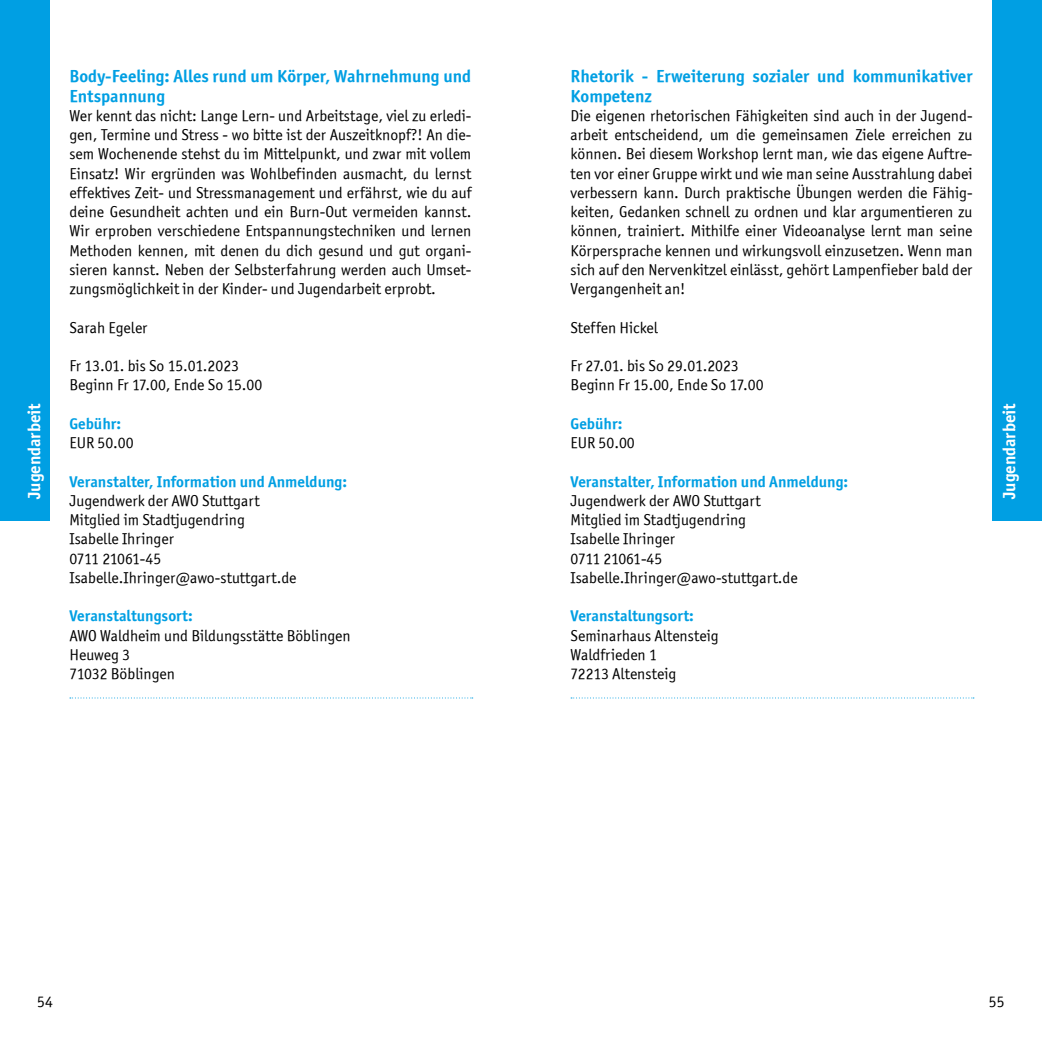
<style>
.page{position:relative;width:1042px;height:1042px;background:#fff}
.page>*{position:absolute;margin:0;border:0;box-sizing:border-box;transform-origin:0 0}
.t1{font:17.5px/19.2px "Officina Sans ITCTT Bold";color:#009fe3}
.t2{font:17.5px "Officina Sans ITCTT Bold";color:#fff}
.t3{font:15.75px/19.2px "Officina Sans ITCTT Book";color:#000}
.t4{font:15.75px "Officina Sans ITCTT Bold";color:#009fe3}
</style>
<div class="page">
<svg style="left:70px;top:697px;width:403px;height:1px"></svg>
<svg style="left:571px;top:697px;width:403px;height:1px"></svg>
<div style="left:992px;top:0;width:50px;height:521px;background:#009fe3"></div>
<div style="left:0;top:0;width:50px;height:521px;background:#009fe3"></div>
<p class="t1" style="left:69px;top:67px;width:403px">Body-Feeling: Alles rund um Körper, Wahrnehmung und<br>Entspannung</p>
<p class="t3" style="left:69px;top:106px;width:403px;text-align:justify">Wer kennt das nicht: Lange Lern- und Arbeitstage, viel zu erledi&shy;gen, Termine und Stress - wo bitte ist der Auszeitknopf?! An die&shy;sem Wochenende stehst du im Mittelpunkt, und zwar mit vollem Einsatz! Wir ergründen was Wohlbefinden ausmacht, du lernst effektives Zeit- und Stressmanagement und erfährst, wie du auf deine Gesundheit achten und ein Burn-Out vermeiden kannst.<br>Wir erproben verschiedene Entspannungstechniken und lernen Methoden kennen, mit denen du dich gesund und gut organi&shy;sieren kannst. Neben der Selbsterfahrung werden auch Umset&shy;zungsmöglichkeit in der Kinder- und Jugendarbeit erprobt.</p>
<p class="t3" style="left:69px;top:317px;width:80px">Sarah Egeler</p>
<p class="t3" style="left:69px;top:356px;width:194px">Fr 13.01. bis So 15.01.2023<br>Beginn Fr 17.00, Ende So 15.00</p>
<p class="t4" style="left:69px;top:414px;width:53px">Gebühr:</p>
<p class="t3" style="left:69px;top:433px;width:66px">EUR 50.00</p>
<p class="t4" style="left:69px;top:471px;width:279px">Veranstalter, Information und Anmeldung:</p>
<p class="t3" style="left:69px;top:491px;width:229px">Jugendwerk der AWO Stuttgart<br>Mitglied im Stadtjugendring<br>Isabelle Ihringer<br>0711 21061-45<br>Isabelle.Ihringer@awo-stuttgart.de</p>
<p class="t4" style="left:69px;top:606px;width:125px">Veranstaltungsort:</p>
<p class="t3" style="left:69px;top:625px;width:283px">AWO Waldheim und Bildungsstätte Böblingen<br>Heuweg 3<br>71032 Böblingen</p>
<p class="t1" style="left:570px;top:67px;width:403px">Rhetorik - Erweiterung sozialer und kommunikativer<br>Kompetenz</p>
<p class="t3" style="left:570px;top:106px;width:403px;text-align:justify">Die eigenen rhetorischen Fähigkeiten sind auch in der Jugend&shy;arbeit entscheidend, um die gemeinsamen Ziele erreichen zu können. Bei diesem Workshop lernt man, wie das eigene Auftre&shy;ten vor einer Gruppe wirkt und wie man seine Ausstrahlung dabei verbessern kann. Durch praktische Übungen werden die Fähig&shy;keiten, Gedanken schnell zu ordnen und klar argumentieren zu können, trainiert. Mithilfe einer Videoanalyse lernt man seine Körpersprache kennen und wirkungsvoll einzusetzen. Wenn man sich auf den Nervenkitzel einlässt, gehört Lampenfieber bald der Vergangenheit an!</p>
<p class="t3" style="left:570px;top:317px;width:89px">Steffen Hickel</p>
<p class="t3" style="left:570px;top:356px;width:194px">Fr 27.01. bis So 29.01.2023<br>Beginn Fr 15.00, Ende So 17.00</p>
<p class="t4" style="left:570px;top:414px;width:53px">Gebühr:</p>
<p class="t3" style="left:570px;top:433px;width:66px">EUR 50.00</p>
<p class="t4" style="left:570px;top:471px;width:279px">Veranstalter, Information und Anmeldung:</p>
<p class="t3" style="left:570px;top:491px;width:229px">Jugendwerk der AWO Stuttgart<br>Mitglied im Stadtjugendring<br>Isabelle Ihringer<br>0711 21061-45<br>Isabelle.Ihringer@awo-stuttgart.de</p>
<p class="t4" style="left:570px;top:606px;width:125px">Veranstaltungsort:</p>
<p class="t3" style="left:570px;top:625px;width:150px">Seminarhaus Altensteig<br>Waldfrieden 1<br>72213 Altensteig</p>
<p class="t2" style="left:23px;top:499px;width:98px;rotate:-90deg">Jugendarbeit</p>
<p class="t2" style="left:998px;top:499px;width:98px;rotate:-90deg">Jugendarbeit</p>
<p class="t3" style="left:37px;top:992px;width:17px">54</p>
<p class="t3" style="left:989px;top:992px;width:17px">55</p>
</div>
